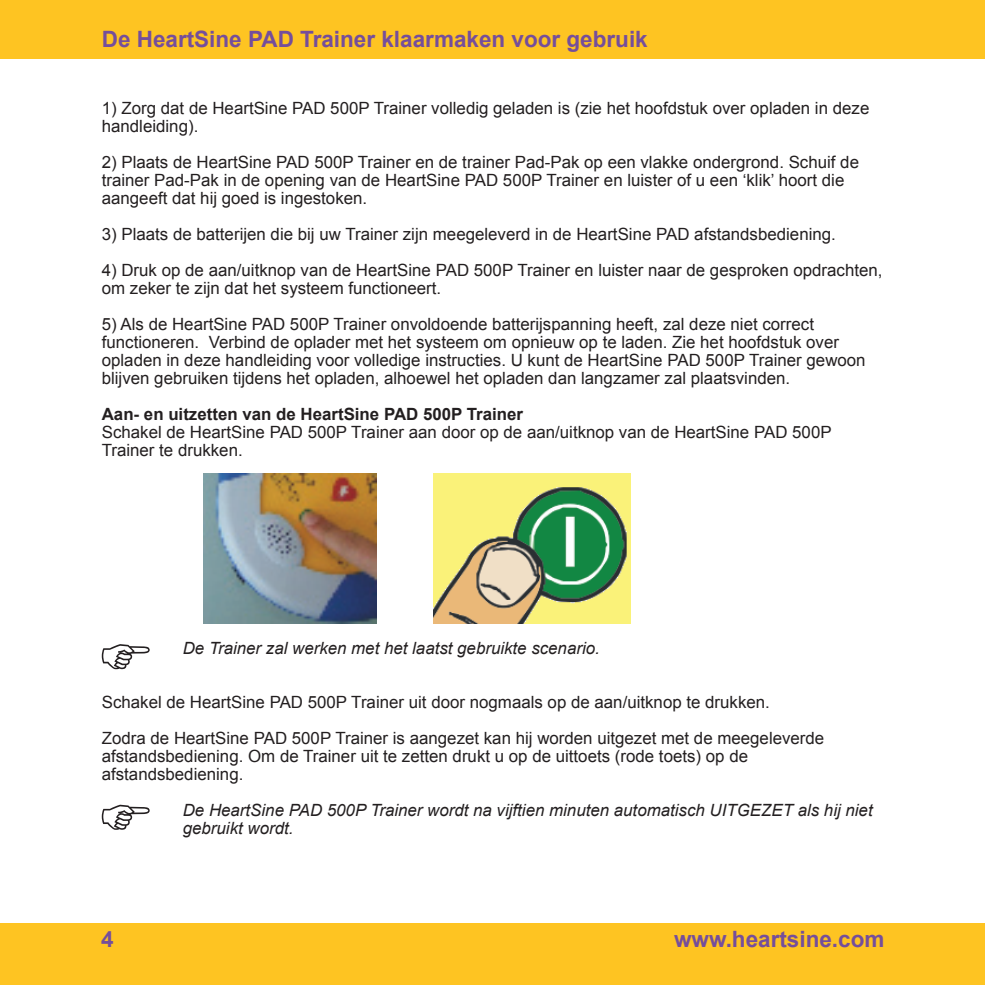
<style>
.page{position:relative;width:985px;height:985px;background:#fff}
.page>*{position:absolute;margin:0;border:0;box-sizing:border-box;transform-origin:0 0}
.t1{font:700 22.5px "Arial";color:#754e9b}
.t2{font:16.88px/18px "Arial";color:#231f20}
.t3{font:italic 16.88px/18px "Arial";color:#231f20}
.t4{font:700 16.88px "Arial";color:#231f20}
</style>
<div class="page">
<div style="left:0;top:923px;width:965px;height:62px;background:#fec422"></div>
<div style="left:965px;top:923px;width:20px;height:62px;background:#fec422"></div>
<div style="left:0;top:0;width:985px;height:59px;background:#fec422"></div>
<img style="left:433px;top:474px;width:198px;height:149px">
<img style="left:203px;top:474px;width:174px;height:149px">
<svg style="left:102px;top:805px;width:48px;height:25px"></svg>
<svg style="left:102px;top:644px;width:48px;height:25px"></svg>
<h1 class="t1" style="left:102px;top:24px;width:548px">De HeartSine PAD Trainer klaarmaken voor gebruik</h1>
<p class="t2" style="left:102px;top:99px;width:769px">1) Zorg dat de HeartSine PAD 500P Trainer volledig geladen is (zie het hoofdstuk over opladen in deze handleiding).</p>
<p class="t2" style="left:102px;top:153px;width:759px">2) Plaats de HeartSine PAD 500P Trainer en de trainer Pad-Pak op een vlakke ondergrond. Schuif de trainer Pad-Pak in de opening van de HeartSine PAD 500P Trainer en luister of u een ‘klik’ hoort die aangeeft dat hij goed is ingestoken.</p>
<p class="t2" style="left:102px;top:225px;width:736px">3) Plaats de batterijen die bij uw Trainer zijn meegeleverd in de HeartSine PAD afstandsbediening.</p>
<p class="t2" style="left:102px;top:261px;width:782px">4) Druk op de aan/uitknop van de HeartSine PAD 500P Trainer en luister naar de gesproken opdrachten, om zeker te zijn dat het systeem functioneert.</p>
<p class="t2" style="left:102px;top:315px;width:765px">5) Als de HeartSine PAD 500P Trainer onvoldoende batterijspanning heeft, zal deze niet correct functioneren. Verbind de oplader met het systeem om opnieuw op te laden. Zie het hoofdstuk over opladen in deze handleiding voor volledige instructies. U kunt de HeartSine PAD 500P Trainer gewoon blijven gebruiken tijdens het opladen, alhoewel het opladen dan langzamer zal plaatsvinden.</p>
<p class="t4" style="left:102px;top:403px;width:423px">Aan- en uitzetten van de HeartSine PAD 500P Trainer</p>
<p class="t2" style="left:102px;top:423px;width:731px">Schakel de HeartSine PAD 500P Trainer aan door op de aan/uitknop van de HeartSine PAD 500P<br>Trainer te drukken.</p>
<p class="t3" style="left:183px;top:639px;width:419px">De Trainer zal werken met het laatst gebruikte scenario.</p>
<p class="t2" style="left:102px;top:684px;width:724px;line-height:36px">Schakel de HeartSine PAD 500P Trainer uit door nogmaals op de aan/uitknop te drukken.<br>Zodra de HeartSine PAD 500P Trainer is aangezet kan hij worden uitgezet met de meegeleverde</p>
<p class="t2" style="left:102px;top:747px;width:648px">afstandsbediening. Om de Trainer uit te zetten drukt u op de uittoets (rode toets) op de afstandsbediening.</p>
<p class="t3" style="left:183px;top:801px;width:691px">De HeartSine PAD 500P Trainer wordt na vijftien minuten automatisch UITGEZET als hij niet gebruikt wordt.</p>
<h1 class="t1" style="left:101px;top:925px;width:14px">4</h1>
<h1 class="t1" style="left:674px;top:925px;width:212px">www.heartsine.com</h1>
</div>
